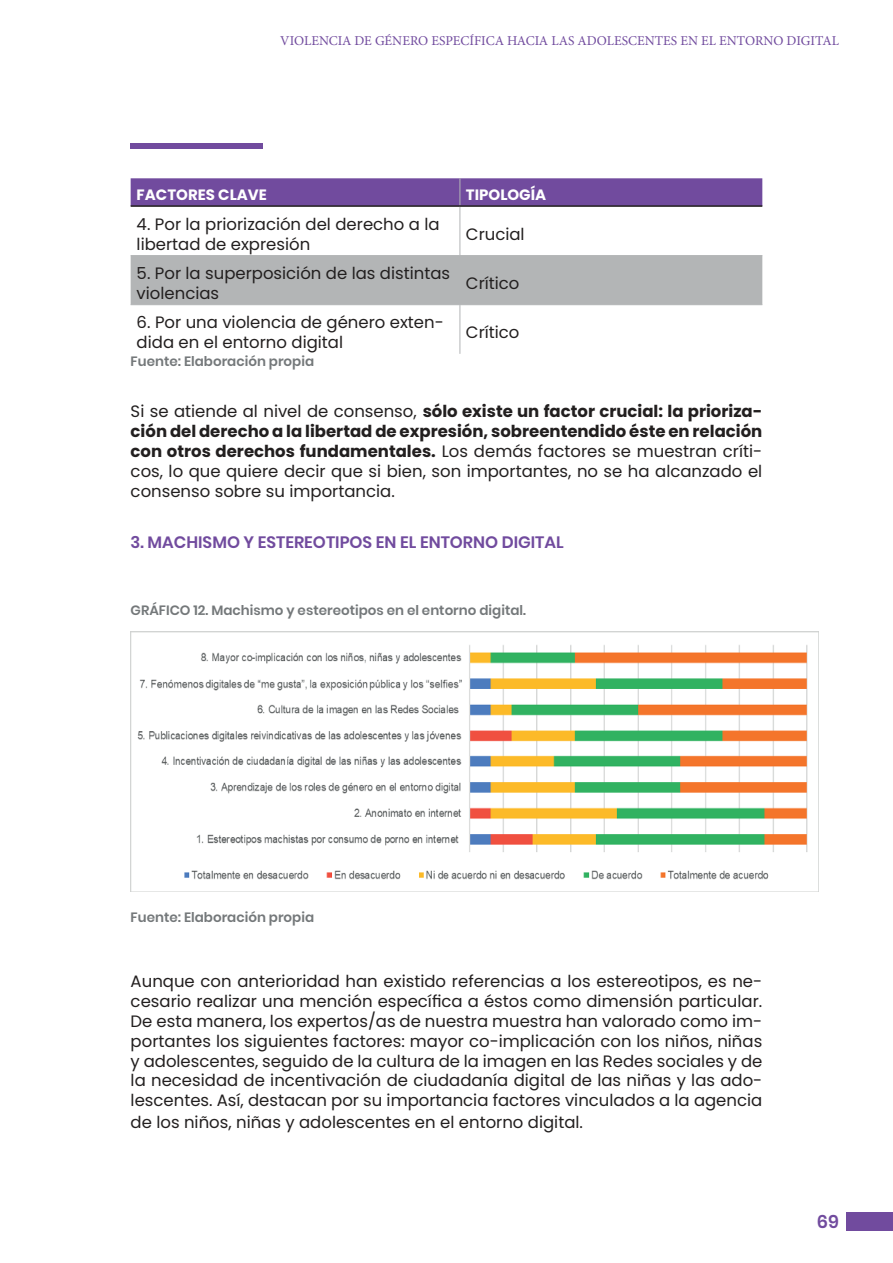
<style>
.page{position:relative;width:893px;height:1263px;background:#fff}
.page>*{position:absolute;margin:0;border:0;box-sizing:border-box;transform-origin:0 0}
.t1{font:600 18px "Poppins";color:#714b9e}
.t2{font:16.5px/19.8px "Poppins";color:#221f1f}
.t3{font:600 16.5px "Poppins";color:#714b9e}
.t4{font:700 15px "Poppins";color:#fff}
.t5{font:600 13.5px "Poppins";color:#74787a}
.t6{font:13.5px "Minion Pro";color:#714b9e}
.s1{font-weight:700}
</style>
<div class="page">
<div style="left:846px;top:1212px;width:47px;height:19px;background:#714b9e"></div>
<div style="left:131px;top:256px;width:631px;height:48px;background:#b3b5b6"></div>
<div style="left:131px;top:178px;width:631px;height:27px;background:#714b9e"></div>
<hr style="left:460px;top:207px;width:1px;height:48px;background:#b3b5b6">
<hr style="left:131px;top:255px;width:329px;height:1px;background:#b3b5b6">
<hr style="left:460px;top:255px;width:302px;height:1px;background:#b3b5b6">
<hr style="left:460px;top:256px;width:1px;height:48px;background:#b3b5b6">
<hr style="left:131px;top:304px;width:329px;height:1px;background:#b3b5b6">
<hr style="left:460px;top:304px;width:302px;height:1px;background:#b3b5b6">
<hr style="left:460px;top:305px;width:1px;height:49px;background:#b3b5b6">
<hr style="left:131px;top:205px;width:329px;height:2px;background:#221f1f">
<hr style="left:460px;top:205px;width:302px;height:2px;background:#221f1f">
<img style="left:131px;top:631px;width:688px;height:261px">
<div style="left:131px;top:143px;width:132px;height:6px;background:#714b9e"></div>
<p class="t6" style="left:280px;top:32px;width:560px">VIOLENCIA DE GÉNERO ESPECÍFICA HACIA LAS ADOLESCENTES EN EL ENTORNO DIGITAL</p>
<p class="t4" style="left:137px;top:186px;width:132px">FACTORES CLAVE</p>
<p class="t4" style="left:466px;top:186px;width:82px">TIPOLOGÍA</p>
<p class="t2" style="left:137px;top:214px;width:304px">4. Por la priorización del derecho a la libertad de expresión</p>
<p class="t2" style="left:466px;top:224px;width:60px">Crucial</p>
<p class="t2" style="left:137px;top:263px;width:315px">5. Por la superposición de las distintas violencias</p>
<p class="t2" style="left:466px;top:273px;width:55px">Crítico</p>
<p class="t2" style="left:137px;top:312px;width:309px">6. Por una violencia de género exten&shy;dida en el entorno digital</p>
<p class="t2" style="left:466px;top:322px;width:55px">Crítico</p>
<p class="t5" style="left:131px;top:353px;width:185px">Fuente: Elaboración propia</p>
<p class="t2" style="left:131px;top:402px;width:633px;text-align:justify">Si se atiende al nivel de consenso, <span class="s1">sólo existe un factor crucial: la prioriza&shy;ción del derecho a la libertad de expresión, sobreentendido éste en relación con otros derechos fundamentales.</span> Los demás factores se muestran críti&shy;cos, lo que quiere decir que si bien, son importantes, no se ha alcanzado el consenso sobre su importancia.</p>
<p class="t3" style="left:131px;top:533px;width:435px">3. MACHISMO Y ESTEREOTIPOS EN EL ENTORNO DIGITAL</p>
<p class="t5" style="left:131px;top:603px;width:397px">GRÁFICO 12. Machismo y estereotipos en el entorno digital.</p>
<p class="t5" style="left:131px;top:909px;width:185px">Fuente: Elaboración propia</p>
<p class="t2" style="left:131px;top:972px;width:633px;text-align:justify">Aunque con anterioridad han existido referencias a los estereotipos, es ne&shy;cesario realizar una mención específica a éstos como dimensión particular.<br>De esta manera, los expertos/as de nuestra muestra han valorado como im&shy;portantes los siguientes factores: mayor co-implicación con los niños, niñas y adolescentes, seguido de la cultura de la imagen en las Redes sociales y de la necesidad de incentivación de ciudadanía digital de las niñas y las ado&shy;lescentes. Así, destacan por su importancia factores vinculados a la agencia</p>
<p class="t2" style="left:131px;top:1112px;width:454px">de los niños, niñas y adolescentes en el entorno digital.</p>
<p class="t1" style="left:817px;top:1211px;width:24px">69</p>
</div>
